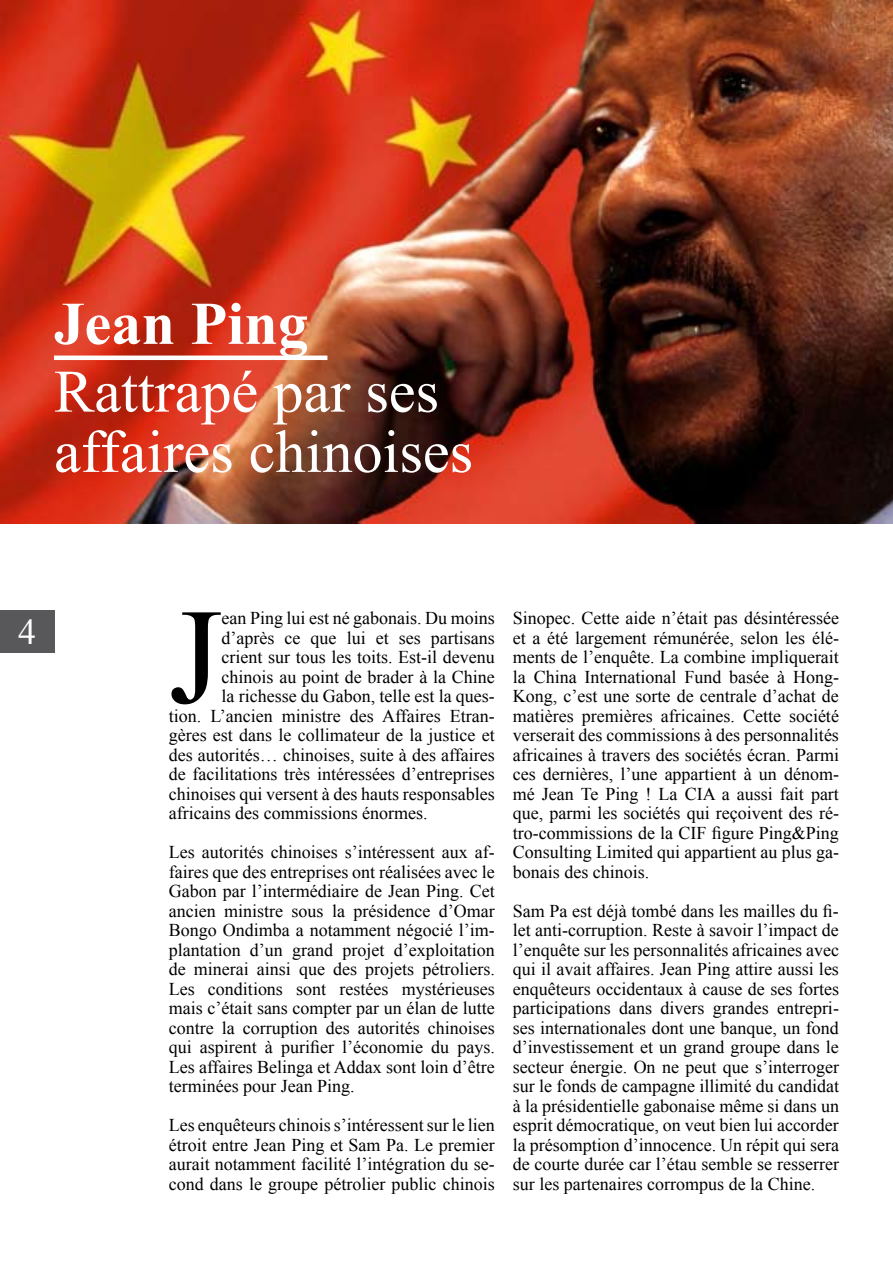
<style>
.page{position:relative;width:893px;height:1263px;background:#fff}
.page>*{position:absolute;margin:0;border:0;box-sizing:border-box;transform-origin:0 0}
.t1{font:135.75px "Times New Roman";color:#000}
.t2{font:700 60.6px "Times New Roman";color:#fff}
.t3{font:60.3px/60.3px "Times New Roman";color:#fff}
.t4{font:36px "Times New Roman";color:#fff}
.t5{font:18px/19.5px "Times New Roman";color:#000;text-align:justify}
</style>
<div class="page">
<div style="left:0;top:610px;width:54px;height:43px;background:#58585a"></div>
<img style="left:0;top:0;width:893px;height:524px">
<div style="left:54px;top:355px;width:273px;height:5px;background:#fff"></div>
<h2 class="t2" style="left:54px;top:280px;width:256px">Jean Ping</h2>
<h3 class="t3" style="left:54px;top:359px;width:421px">Rattrapé par ses affaires chinoises</h3>
<h3 class="t4" style="left:18px;top:606px;width:19px">4</h3>
<h1 class="t1" style="left:169px;top:561px;width:54px">J</h1>
<p class="t5" style="left:222px;top:608px;width:275px">ean Ping lui est né gabonais. Du moins</p>
<p class="t5" style="left:222px;top:627px;width:275px">d’après ce que lui et ses partisans</p>
<p class="t5" style="left:222px;top:647px;width:275px">crient sur tous les toits. Est-il devenu</p>
<p class="t5" style="left:222px;top:666px;width:275px">chinois au point de brader à la Chine</p>
<p class="t5" style="left:222px;top:686px;width:275px">la richesse du Gabon, telle est la ques-</p>
<p class="t5" style="left:169px;top:705px;width:328px">tion. L’ancien ministre des Affaires Etran-</p>
<p class="t5" style="left:169px;top:725px;width:328px">gères est dans le collimateur de la justice et</p>
<p class="t5" style="left:169px;top:744px;width:328px">des autorités… chinoises, suite à des affaires</p>
<p class="t5" style="left:169px;top:764px;width:328px">de facilitations très intéressées d’entreprises</p>
<p class="t5" style="left:169px;top:783px;width:328px">chinoises qui versent à des hauts responsables</p>
<p class="t5" style="left:169px;top:803px;width:260px">africains des commissions énormes.</p>
<p class="t5" style="left:169px;top:842px;width:328px">Les autorités chinoises s’intéressent aux af&shy;faires que des entreprises ont réalisées avec le Gabon par l’intermédiaire de Jean Ping. Cet ancien ministre sous la présidence d’Omar Bongo Ondimba a notamment négocié l’im&shy;plantation d’un grand projet d’exploitation de minerai ainsi que des projets pétroliers.<br>Les conditions sont restées mystérieuses mais c’était sans compter par un élan de lutte contre la corruption des autorités chinoises qui aspirent à purifier l’économie du pays.<br>Les affaires Belinga et Addax sont loin d’être terminées pour Jean Ping.</p>
<p class="t5" style="left:169px;top:1115px;width:328px">Les enquêteurs chinois s’intéressent sur le lien étroit entre Jean Ping et Sam Pa. Le premier aurait notamment facilité l’intégration du se&shy;cond dans le groupe pétrolier public chinois</p>
<p class="t5" style="left:513px;top:608px;width:328px">Sinopec. Cette aide n’était pas désintéressée et a été largement rémunérée, selon les élé&shy;ments de l’enquête. La combine impliquerait la China International Fund basée à Hong-Kong, c’est une sorte de centrale d’achat de matières premières africaines. Cette société verserait des commissions à des personnalités africaines à travers des sociétés écran. Parmi ces dernières, l’une appartient à un dénom&shy;mé Jean Te Ping ! La CIA a aussi fait part que, parmi les sociétés qui reçoivent des ré&shy;tro-commissions de la CIF figure Ping&amp;Ping Consulting Limited qui appartient au plus ga&shy;bonais des chinois.</p>
<p class="t5" style="left:513px;top:900px;width:328px">Sam Pa est déjà tombé dans les mailles du fi&shy;let anti-corruption. Reste à savoir l’impact de l’enquête sur les personnalités africaines avec qui il avait affaires. Jean Ping attire aussi les enquêteurs occidentaux à cause de ses fortes participations dans divers grandes entrepri&shy;ses internationales dont une banque, un fond d’investissement et un grand groupe dans le secteur énergie. On ne peut que s’interroger sur le fonds de campagne illimité du candidat à la présidentielle gabonaise même si dans un esprit démocratique, on veut bien lui accorder la présomption d’innocence. Un répit qui sera de courte durée car l’étau semble se resserrer sur les partenaires corrompus de la Chine.</p>
</div>
